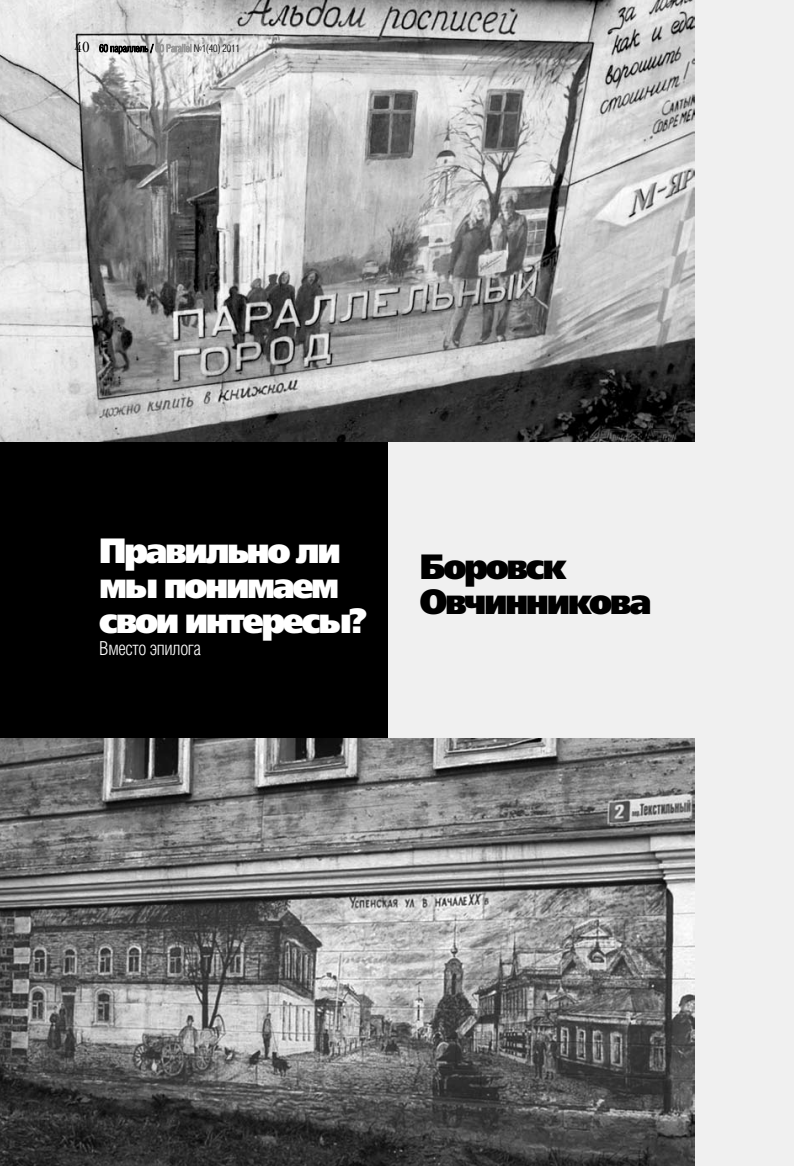
<style>
.page{position:relative;width:794px;height:1166px;background:#f0f0f0}
.page>*{position:absolute;margin:0;border:0;box-sizing:border-box;transform-origin:0 0}
.t1{font:35px/35px "Free Set Black C";letter-spacing:-.075em;color:#fff;scale:.96 1}
.t2{font:35px/35px "Free Set Black C";letter-spacing:-.075em;color:#000;scale:.96 1}
.t3{font:300 19.25px "Helios Cond";letter-spacing:-.02em;color:#fff}
</style>
<div class="page">
<div style="left:0;top:440px;width:387px;height:297px;background:#000"></div>
<img style="left:0;top:0;width:694px;height:441px">
<img style="left:0;top:739px;width:694px;height:427px">
<svg style="left:99px;top:44px;width:92px;height:10px"></svg>
<p class="t1" style="left:99px;top:533px;width:281px">Правильно ли мы понимаем свои интересы?</p>
<p class="t3" style="left:99px;top:638px;width:103px">Вместо эпилога</p>
<p class="t2" style="left:420px;top:549px;width:242px">Боровск<br>Овчинникова</p>
</div>
